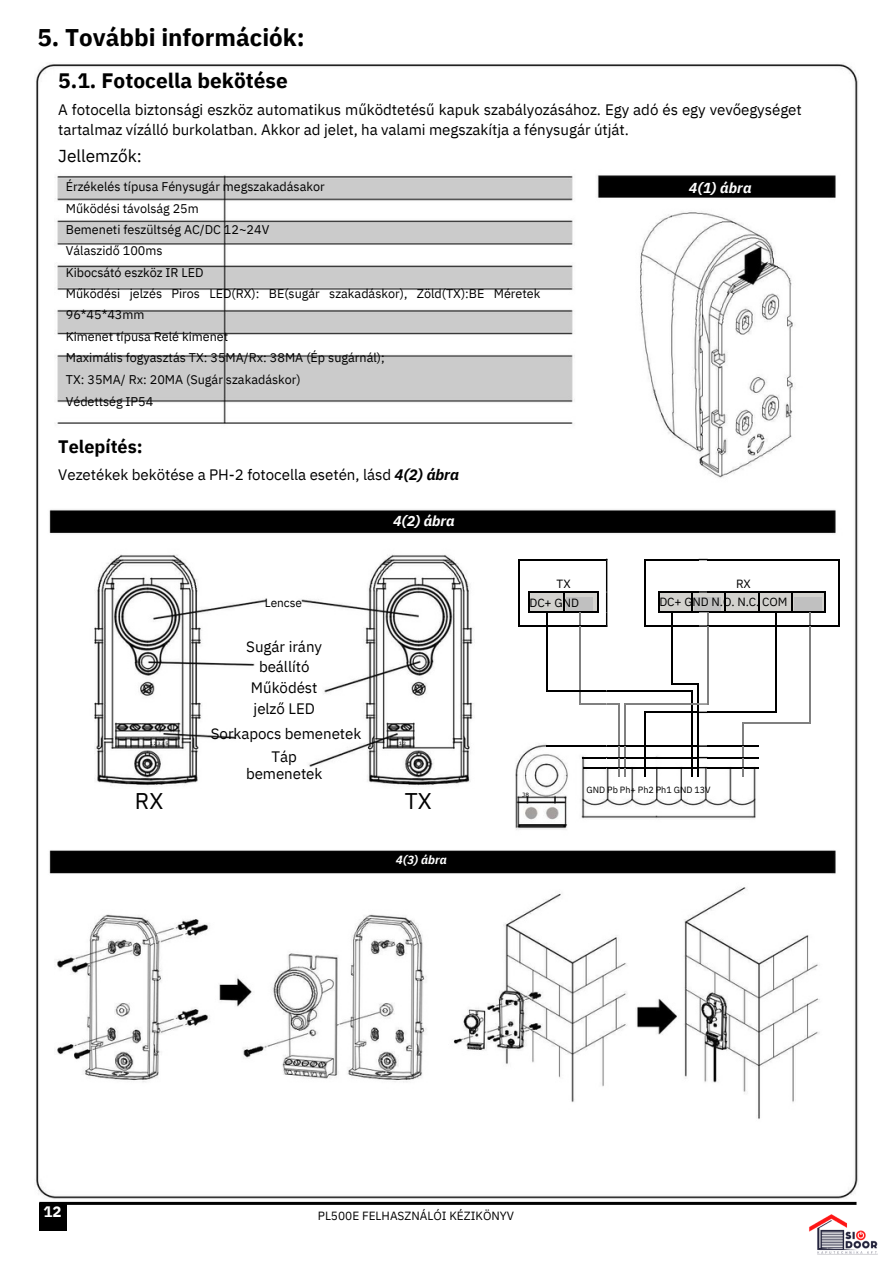
<style>
.page{position:relative;width:893px;height:1264px;background:#fff}
.page>*{position:absolute;margin:0;border:0;box-sizing:border-box;transform-origin:0 0}
.t1{font:700 24.15px "IBM Plex Sans";color:#000}
.t2{font:22.65px "IBM Plex Sans";color:#000}
.t3{font:700 20.85px "IBM Plex Sans";color:#000}
.t4{font:700 18px "IBM Plex Sans";color:#000}
.t5{font:17.25px "IBM Plex Sans";letter-spacing:-.005em;color:#000}
.t6{font:15.15px/20.2px "IBM Plex Sans";letter-spacing:-.005em;color:#000}
.t7{font:700 15.15px "IBM Plex Sans";color:#fff}
.t8{font:italic 700 14.4px "IBM Plex Sans";letter-spacing:.005em;color:#fff}
.t9{font:12.6px/21.3px "IBM Plex Sans";color:#000}
.t10{font:11.85px "IBM Plex Sans";color:#000}
.t11{font:italic 700 11.85px "IBM Plex Sans";color:#fff}
.t12{font:9px "IBM Plex Sans";letter-spacing:-.005em;color:#000}
.t13{font:6.15px "IBM Plex Sans";color:#000}
.t14{font:4.65px "IBM Plex Sans";letter-spacing:.225em;color:#000}
.s1{font-weight:700;font-style:italic}
</style>
<div class="page">
<img style="left:36px;top:64px;width:822px;height:1135px">
<div style="left:40px;top:1203px;width:27px;height:27px;background:#000"></div>
<hr style="left:39px;top:1201px;width:817px;height:3px;background:#000">
<svg style="left:518px;top:559px;width:30px;height:1px"></svg>
<hr style="left:548px;top:559px;width:58px;height:1px;background:#000">
<svg style="left:644px;top:559px;width:81px;height:1px"></svg>
<hr style="left:725px;top:559px;width:113px;height:1px;background:#000">
<hr style="left:518px;top:560px;width:1px;height:31px;background:#000">
<hr style="left:606px;top:560px;width:1px;height:31px;background:#000">
<hr style="left:644px;top:560px;width:2px;height:31px;background:#000">
<hr style="left:838px;top:560px;width:1px;height:31px;background:#000">
<svg style="left:518px;top:591px;width:89px;height:35px"></svg>
<svg style="left:644px;top:591px;width:195px;height:35px"></svg>
<hr style="left:546px;top:626px;width:2px;height:57px;background:#000">
<hr style="left:579px;top:626px;width:2px;height:57px;background:#808080">
<hr style="left:671px;top:626px;width:2px;height:57px;background:#000">
<hr style="left:707px;top:626px;width:2px;height:57px;background:#808080">
<hr style="left:775px;top:626px;width:1px;height:57px;background:#000">
<hr style="left:809px;top:626px;width:1px;height:57px;background:#808080">
<svg style="left:546px;top:683px;width:264px;height:93px"></svg>
<img style="left:803px;top:1196px;width:75px;height:59px">
<p class="t1" style="left:37px;top:21px;width:269px">5. További információk:</p>
<p class="t3" style="left:58px;top:67px;width:231px">5.1. Fotocella bekötése</p>
<p class="t6" style="left:58px;top:99px;width:745px">A fotocella biztonsági eszköz automatikus működtetésű kapuk szabályozásához. Egy adó és egy vevőegységet tartalmaz vízálló burkolatban. Akkor ad jelet, ha valami megszakítja a fénysugár útját.</p>
<p class="t5" style="left:58px;top:144px;width:85px">Jellemzők:</p>
<p class="t9" style="left:66px;top:176px;width:260px">Érzékelés típusa Fénysugár megszakadásakor</p>
<p class="t9" style="left:66px;top:197px;width:134px">Működési távolság 25m</p>
<p class="t9" style="left:66px;top:219px;width:205px">Bemeneti feszültség AC/DC 12~24V</p>
<p class="t9" style="left:66px;top:240px;width:98px">Válaszidő 100ms</p>
<p class="t9" style="left:66px;top:261px;width:139px">Kibocsátó eszköz IR LED</p>
<p class="t9" style="left:66px;top:283px;width:476px">Működési jelzés Piros LED(RX): BE(sugár szakadáskor), Zöld(TX):BE Méretek<br>96*45*43mm</p>
<p class="t9" style="left:66px;top:325px;width:164px">Kimenet típusa Relé kimenet</p>
<p class="t9" style="left:66px;top:347px;width:320px">Maximális fogyasztás TX: 35MA/Rx: 38MA (Ép sugárnál);</p>
<p class="t9" style="left:66px;top:368px;width:236px">TX: 35MA/ Rx: 20MA (Sugár szakadáskor)</p>
<p class="t9" style="left:66px;top:391px;width:89px">Védettség IP54</p>
<p class="t8" style="left:688px;top:178px;width:64px">4(1) ábra</p>
<p class="t4" style="left:58px;top:434px;width:86px">Telepítés:</p>
<p class="t6" style="left:58px;top:464px;width:402px">Vezetékek bekötése a PH-2 fotocella esetén, lásd <span class="s1">4(2) ábra</span></p>
<p class="t10" style="left:265px;top:595px;width:39px">Lencse</p>
<p class="t8" style="left:393px;top:511px;width:63px">4(2) ábra</p>
<p class="t6" style="left:246px;top:636px;width:77px">Sugár irány</p>
<p class="t6" style="left:259px;top:656px;width:52px">beállító</p>
<p class="t6" style="left:251px;top:677px;width:68px">Működést</p>
<p class="t6" style="left:253px;top:697px;width:63px">jelző LED</p>
<p class="t6" style="left:211px;top:723px;width:152px">Sorkapocs bemenetek</p>
<p class="t6" style="left:271px;top:746px;width:27px">Táp</p>
<p class="t6" style="left:246px;top:763px;width:78px">bemenetek</p>
<p class="t14" style="left:150px;top:740px;width:20px">12345</p>
<p class="t14" style="left:399px;top:740px;width:8px">12</p>
<p class="t2" style="left:135px;top:785px;width:30px">RX</p>
<p class="t2" style="left:405px;top:785px;width:28px">TX</p>
<p class="t11" style="left:396px;top:852px;width:52px">4(3) ábra</p>
<p class="t10" style="left:556px;top:575px;width:16px">TX</p>
<p class="t10" style="left:529px;top:594px;width:51px">DC+ GND</p>
<p class="t10" style="left:736px;top:575px;width:16px">RX</p>
<p class="t10" style="left:659px;top:593px;width:130px">DC+ GND N.O. N.C. COM</p>
<p class="t13" style="left:522px;top:790px;width:8px">J8</p>
<p class="t12" style="left:586px;top:783px;width:125px">GND Pb Ph+ Ph2 Ph1 GND 13V</p>
<p class="t7" style="left:44px;top:1200px;width:20px">12</p>
<p class="t10" style="left:318px;top:1207px;width:198px">PL500E FELHASZNÁLÓI KÉZIKÖNYV</p>
</div>
